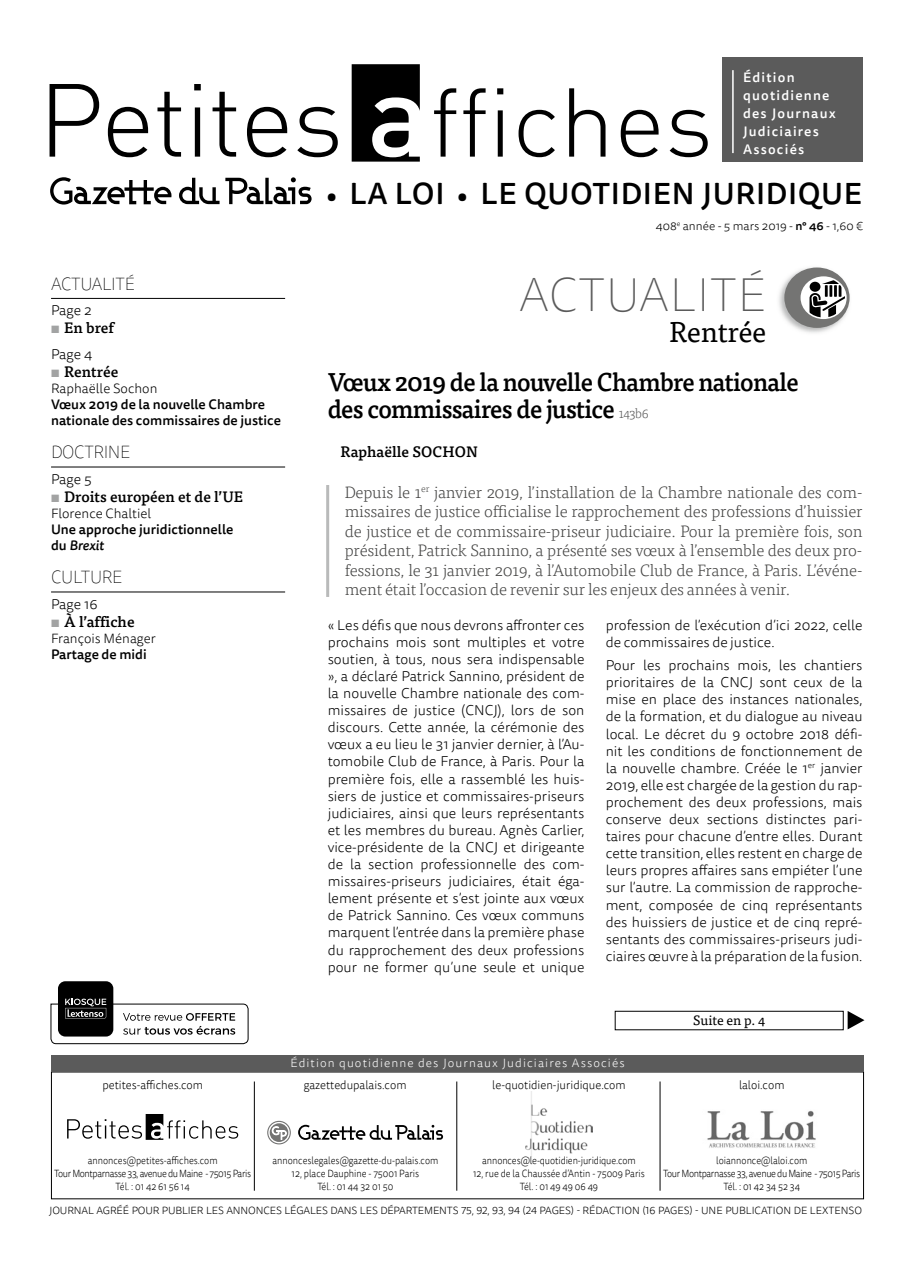
<style>
.page{position:relative;width:915px;height:1263px;background:#fff}
.page>*{position:absolute;margin:0;border:0;box-sizing:border-box;transform-origin:0 0}
.t1{font:100 48px "Tisa Sans OT";letter-spacing:.01em;color:#5b5b5b}
.t2{font:500 30px "Tisa Sans OT";letter-spacing:.02em;color:#000}
.t3{font:28.5px "Tisa OT";letter-spacing:-.01em;color:#000}
.t4{font:500 25.5px/27px "Tisa OT";letter-spacing:-.03em;color:#000;scale:.95 1}
.t5{font:100 18px "Tisa Sans OT";letter-spacing:-.02em;color:#000;scale:.95 1}
.t6{font:300 16.5px/19.5px "Tisa OT";letter-spacing:-.01em;color:#444443;text-align:justify}
.t7{font:500 15px "Tisa OT";color:#000}
.t8{font:300 14.25px/17.1px "Tisa Sans OT";color:#000;text-align:justify}
.t9{font:500 13.5px/16.2px "Tisa Sans OT";color:#000}
.t10{font:500 13.5px/18px "Tisa Sans OT";letter-spacing:.09em;color:#fff}
.t11{font:300 13.5px "Tisa Sans OT";color:#000}
.t12{font:13.5px "Tisa OT";color:#000}
.t13{font:300 12px "Tisa Sans OT";color:#000;scale:.95 1}
.t14{font:300 12px "Tisa Sans OT";letter-spacing:.09em;color:#fff}
.t15{font:300 12px "Tisa Sans OT";color:#000}
.t16{font:300 10.5px/12.6px "Tisa Sans OT";letter-spacing:-.04em;color:#000;text-align:center;scale:.88 1}
.t17{font:300 10.5px/12.6px "Tisa Sans OT";letter-spacing:-.01em;color:#000;text-align:center;scale:.88 1}
.t18{font:300 10.5px "Tisa Sans OT";letter-spacing:-.01em;color:#000}
.s1{font-weight:700;color:#a2a3a3}
.s2{font-style:italic}
.s3{font-size:27px}
.s4{font-weight:500}
.s5{font-weight:300;font-size:13.5px;color:#5b5b5b}
</style>
<div class="page">
<div style="left:721px;top:58px;width:140px;height:104px;background:#5b5b5b"></div>
<hr style="left:732px;top:70px;width:1px;height:83px;background:#fff">
<svg style="left:50px;top:84px;width:49px;height:73px"></svg>
<svg style="left:108px;top:107px;width:40px;height:50px"></svg>
<svg style="left:157px;top:92px;width:24px;height:65px"></svg>
<svg style="left:194px;top:84px;width:7px;height:73px"></svg>
<svg style="left:212px;top:92px;width:24px;height:65px"></svg>
<svg style="left:247px;top:107px;width:40px;height:50px"></svg>
<svg style="left:297px;top:107px;width:40px;height:50px"></svg>
<svg style="left:351px;top:64px;width:68px;height:98px"></svg>
<svg style="left:434px;top:88px;width:22px;height:69px"></svg>
<svg style="left:463px;top:88px;width:22px;height:69px"></svg>
<svg style="left:497px;top:88px;width:6px;height:69px"></svg>
<svg style="left:518px;top:110px;width:36px;height:47px"></svg>
<svg style="left:569px;top:88px;width:36px;height:69px"></svg>
<svg style="left:620px;top:110px;width:38px;height:47px"></svg>
<svg style="left:669px;top:110px;width:38px;height:47px"></svg>
<svg style="left:50px;top:177px;width:121px;height:28px"></svg>
<svg style="left:179px;top:178px;width:40px;height:26px"></svg>
<svg style="left:225px;top:177px;width:86px;height:27px"></svg>
<img style="left:525px;top:1091px;width:67px;height:65px">
<svg style="left:67px;top:1114px;width:171px;height:26px"></svg>
<img style="left:707px;top:1110px;width:109px;height:38px">
<hr style="left:659px;top:1081px;width:1px;height:110px;background:#000">
<hr style="left:456px;top:1081px;width:1px;height:110px;background:#000">
<hr style="left:254px;top:1081px;width:1px;height:110px;background:#000">
<svg style="left:269px;top:1123px;width:19px;height:19px"></svg>
<svg style="left:298px;top:1125px;width:145px;height:15px"></svg>
<svg style="left:271px;top:1126px;width:16px;height:14px"></svg>
<div style="left:267px;top:1121px;width:24px;height:23px;border:1px solid #747473;border-radius:50%"></div>
<div style="left:51px;top:1055px;width:812px;height:16px;background:#5b5b5b"></div>
<div style="left:58px;top:981px;width:55px;height:55px;background:#000;border-radius:7px"></div>
<svg style="left:50px;top:999px;width:199px;height:45px"></svg>
<div style="left:614px;top:1011px;width:229px;height:19px;border:1px solid #000"></div>
<svg style="left:847px;top:1011px;width:17px;height:18px"></svg>
<hr style="left:51px;top:298px;width:234px;height:1px;background:#000">
<hr style="left:51px;top:467px;width:234px;height:1px;background:#000">
<hr style="left:51px;top:592px;width:234px;height:1px;background:#000">
<img style="left:779px;top:268px;width:71px;height:65px">
<div style="left:784px;top:267px;width:65px;height:61px;background:#747473;border-radius:50%"></div>
<svg style="left:800px;top:276px;width:46px;height:43px"></svg>
<svg style="left:806px;top:278px;width:38px;height:39px"></svg>
<hr style="left:326px;top:485px;width:3px;height:112px;background:#b9baba">
<p class="t5" style="left:51px;top:273px;width:63px">ACTUALITÉ</p>
<p class="t8" style="left:51px;top:303px;width:42px">Page 2</p>
<p class="t7" style="left:51px;top:319px;width:64px"><span class="s1">▪</span> En bref</p>
<p class="t8" style="left:51px;top:346px;width:43px">Page 4</p>
<p class="t7" style="left:51px;top:362px;width:69px"><span class="s1">▪</span> Rentrée</p>
<p class="t11" style="left:51px;top:380px;width:108px">Raphaëlle Sochon</p>
<p class="t9" style="left:51px;top:397px;width:231px">Vœux 2019 de la nouvelle Chambre nationale des commissaires de justice</p>
<p class="t5" style="left:51px;top:441px;width:85px">DOCTRI NE</p>
<p class="t8" style="left:51px;top:471px;width:42px">Page 5</p>
<p class="t7" style="left:51px;top:487px;width:193px"><span class="s1">▪</span> Droits européen et de l’UE</p>
<p class="t11" style="left:51px;top:505px;width:102px">Florence Chaltiel</p>
<p class="t9" style="left:51px;top:522px;width:184px">Une approche juridictionnelle du <span class="s2">Brexit</span></p>
<p class="t5" style="left:51px;top:566px;width:12px">CULTU</p>
<p class="t5" style="left:102px;top:566px;width:23px">RE</p>
<p class="t8" style="left:51px;top:596px;width:48px">Page 16</p>
<p class="t7" style="left:51px;top:612px;width:85px"><span class="s1">▪</span> À l’affiche</p>
<p class="t11" style="left:51px;top:630px;width:106px">François Ménager</p>
<p class="t9" style="left:51px;top:647px;width:97px">Partage de midi</p>
<p class="t10" style="left:742px;top:69px;width:94px">Édition quotidienne des Journaux<br>Judiciaires<br>Associés</p>
<h2 class="t2" style="left:326px;top:175px;width:537px"><span class="s3">•</span> LA LOI <span class="s3">•</span> LE QUOTIDIEN JURIDIQUE</h2>
<p class="t15" style="left:655px;top:219px;width:208px">408<sup>e</sup> année - 5 mars 2019 - <span class="s4">n° 46</span> - 1,60 €</p>
<h1 class="t1" style="left:519px;top:267px;width:248px">ACTUALITÉ</h1>
<h3 class="t3" style="left:669px;top:315px;width:98px">Rentrée</h3>
<h3 class="t4" style="left:327px;top:369px;width:497px">Vœux 2019 de la nouvelle Chambre nationale des commissaires de justice <span class="s5">143b6</span></h3>
<p class="t7" style="left:340px;top:443px;width:139px">Raphaëlle SOCHON</p>
<p class="t6" style="left:344px;top:483px;width:519px">Depuis le 1<sup>er</sup> janvier 2019, l’installation de la Chambre nationale des com&shy;missaires de justice officialise le rapprochement des professions d’huissier de justice et de commissaire-priseur judiciaire. Pour la première fois, son président, Patrick Sannino, a présenté ses vœux à l’ensemble des deux pro&shy;fessions, le 31 janvier 2019, à l’Automobile Club de France, à Paris. L’événe&shy;ment était l’occasion de revenir sur les enjeux des années à venir.</p>
<p class="t8" style="left:327px;top:617px;width:258px">« Les défis que nous devrons affronter ces prochains mois sont multiples et votre soutien, à tous, nous sera indispensable », a déclaré Patrick Sannino, président de la nouvelle Chambre nationale des com&shy;missaires de justice (CNCJ), lors de son discours. Cette année, la cérémonie des vœux a eu lieu le 31 janvier dernier, à l’Au&shy;tomobile Club de France, à Paris. Pour la première fois, elle a rassemblé les huis&shy;siers de justice et commissaires-priseurs judiciaires, ainsi que leurs représentants et les membres du bureau. Agnès Carlier, vice-présidente de la CNCJ et dirigeante de la section professionnelle des com&shy;missaires-priseurs judiciaires, était éga&shy;lement présente et s’est jointe aux vœux de Patrick Sannino. Ces vœux communs marquent l’entrée dans la première phase du rapprochement des deux professions pour ne former qu’une seule et unique</p>
<p class="t8" style="left:605px;top:617px;width:258px">profession de l’exécution d’ici 2022, celle de commissaires de justice.</p>
<p class="t8" style="left:605px;top:657px;width:258px">Pour les prochains mois, les chantiers prioritaires de la CNCJ sont ceux de la mise en place des instances nationales, de la formation, et du dialogue au niveau local. Le décret du 9 octobre 2018 défi&shy;nit les conditions de fonctionnement de la nouvelle chambre. Créée le 1<sup>er</sup> janvier 2019, elle est chargée de la gestion du rap&shy;prochement des deux professions, mais conserve deux sections distinctes pari&shy;taires pour chacune d’entre elles. Durant cette transition, elles restent en charge de leurs propres affaires sans empiéter l’une sur l’autre. La commission de rapproche&shy;ment, composée de cinq représentants des huissiers de justice et de cinq repré&shy;sentants des commissaires-priseurs judi&shy;ciaires œuvre à la préparation de la fusion.</p>
<p class="t13" style="left:102px;top:1077px;width:107px">petites-affiches.com</p>
<p class="t14" style="left:290px;top:1055px;width:335px">Édition quotidienne des Journaux Judiciaires Associés</p>
<p class="t12" style="left:693px;top:1013px;width:73px">Suite en p. 4</p>
<p class="t13" style="left:303px;top:1077px;width:110px">gazettedupalais.com</p>
<p class="t13" style="left:492px;top:1077px;width:142px">le-quotidien-juridique.com</p>
<p class="t13" style="left:738px;top:1077px;width:49px">laloi.com</p>
<p class="t16" style="left:54px;top:1155px;width:225px">annonces@petites-affiches.com<br>Tour Montparnasse 33, avenue du Maine - 75015 Paris<br>Tél. : 01 42 61 56 14</p>
<p class="t17" style="left:272px;top:1155px;width:190px">annonceslegales@gazette-du-palais.com<br>12, place Dauphine - 75001 Paris<br>Tél. : 01 44 32 01 50</p>
<p class="t17" style="left:473px;top:1155px;width:197px">annonces@le-quotidien-juridique.com<br>12, rue de la Chaussée d’Antin - 75009 Paris<br>Tél. : 01 49 49 06 49</p>
<p class="t16" style="left:663px;top:1155px;width:225px">loiannonce@laloi.com<br>Tour Montparnasse 33, avenue du Maine - 75015 Paris<br>Tél. : 01 42 34 52 34</p>
<p class="t18" style="left:49px;top:1204px;width:814px">JOURNAL AGRÉÉ POUR PUBLIER LES ANNONCES LÉGALES DANS LES DÉPARTEMENTS 75, 92, 93, 94 (24 PAGES) - RÉDACTION (16 PAGES) - UNE PUBLICATION DE LEXTENSO</p>
</div>
